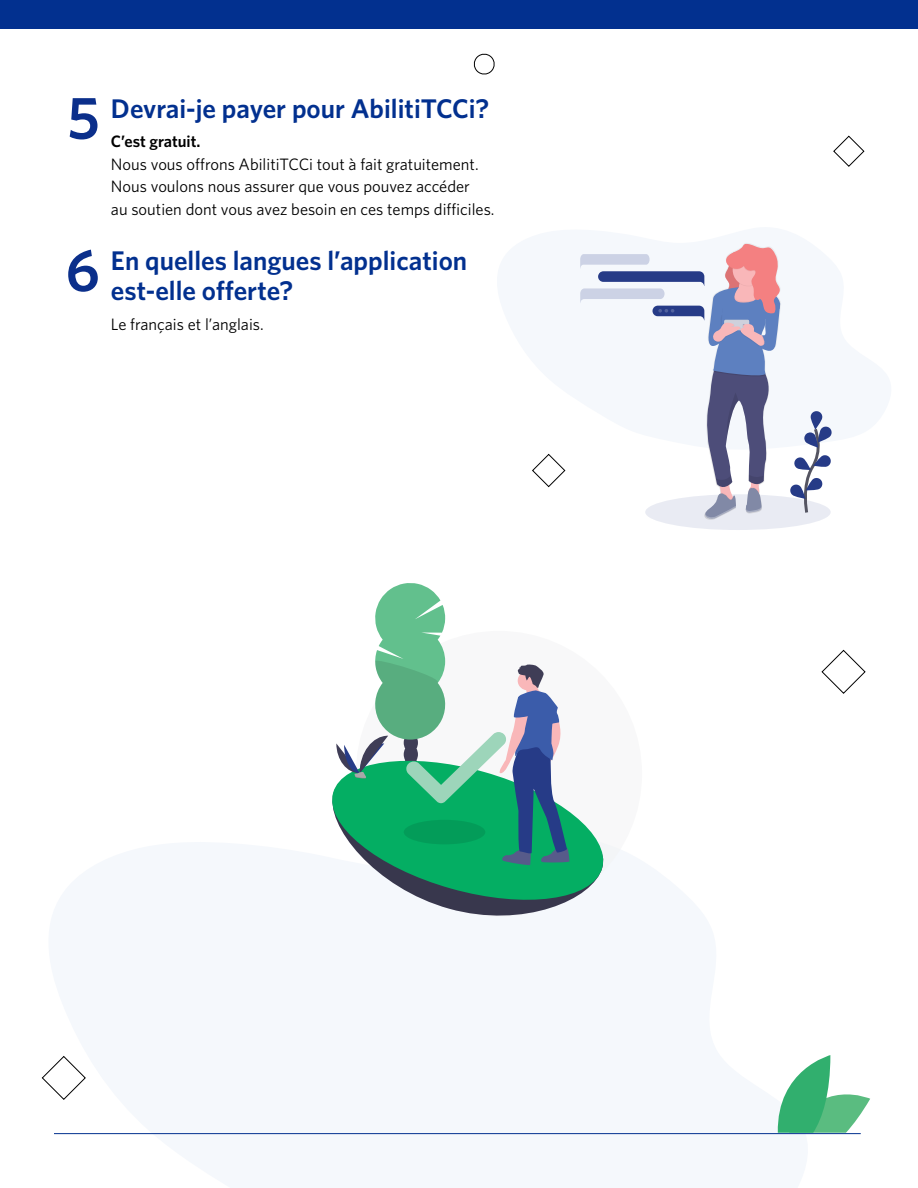
<style>
.page{position:relative;width:918px;height:1188px;background:#fff}
.page>*{position:absolute;margin:0;border:0;box-sizing:border-box;transform-origin:0 0}
.t1{font:600 60px "Whitney";color:#0b2f8b}
.t2{font:600 27px/30px "Whitney";color:#02308f}
.t3{font:16.5px/22.5px "Whitney";color:#000}
.t4{font:600 16.5px "Whitney";color:#000}
</style>
<div class="page">
<svg style="left:42px;top:1056px;width:44px;height:44px"></svg>
<div style="left:645px;top:494px;width:186px;height:36px;background:#e9ebf3;border-radius:50%"></div>
<svg style="left:790px;top:411px;width:42px;height:103px"></svg>
<svg style="left:580px;top:243px;width:202px;height:277px"></svg>
<svg style="left:833px;top:136px;width:31px;height:31px"></svg>
<svg style="left:822px;top:650px;width:43px;height:44px"></svg>
<svg style="left:532px;top:454px;width:33px;height:33px"></svg>
<svg style="left:473px;top:53px;width:22px;height:22px"></svg>
<div style="left:356px;top:631px;width:286px;height:286px;background:#f2f2f3;border-radius:50%"></div>
<svg style="left:332px;top:583px;width:271px;height:333px"></svg>
<div style="left:0;top:0;width:918px;height:28px;background:#02308f"></div>
<svg style="left:777px;top:1055px;width:93px;height:78px"></svg>
<hr style="left:54px;top:1133px;width:807px;height:1px;background:#02308f">
<p class="t1" style="left:67px;top:78px;width:34px">5</p>
<p class="t1" style="left:66px;top:230px;width:36px">6</p>
<p class="t2" style="left:111px;top:93px;width:380px">Devrai-je payer pour AbilitiTCCi?</p>
<p class="t4" style="left:111px;top:131px;width:91px">C’est gratuit.</p>
<p class="t3" style="left:111px;top:152px;width:385px">Nous vous offrons AbilitiTCCi tout à fait gratuitement.<br>Nous voulons nous assurer que vous pouvez accéder<br>au soutien dont vous avez besoin en ces temps difficiles.</p>
<p class="t2" style="left:111px;top:245px;width:358px">En quelles langues l’application est-elle offerte?</p>
<p class="t3" style="left:111px;top:312px;width:154px">Le français et l’anglais.</p>
</div>
